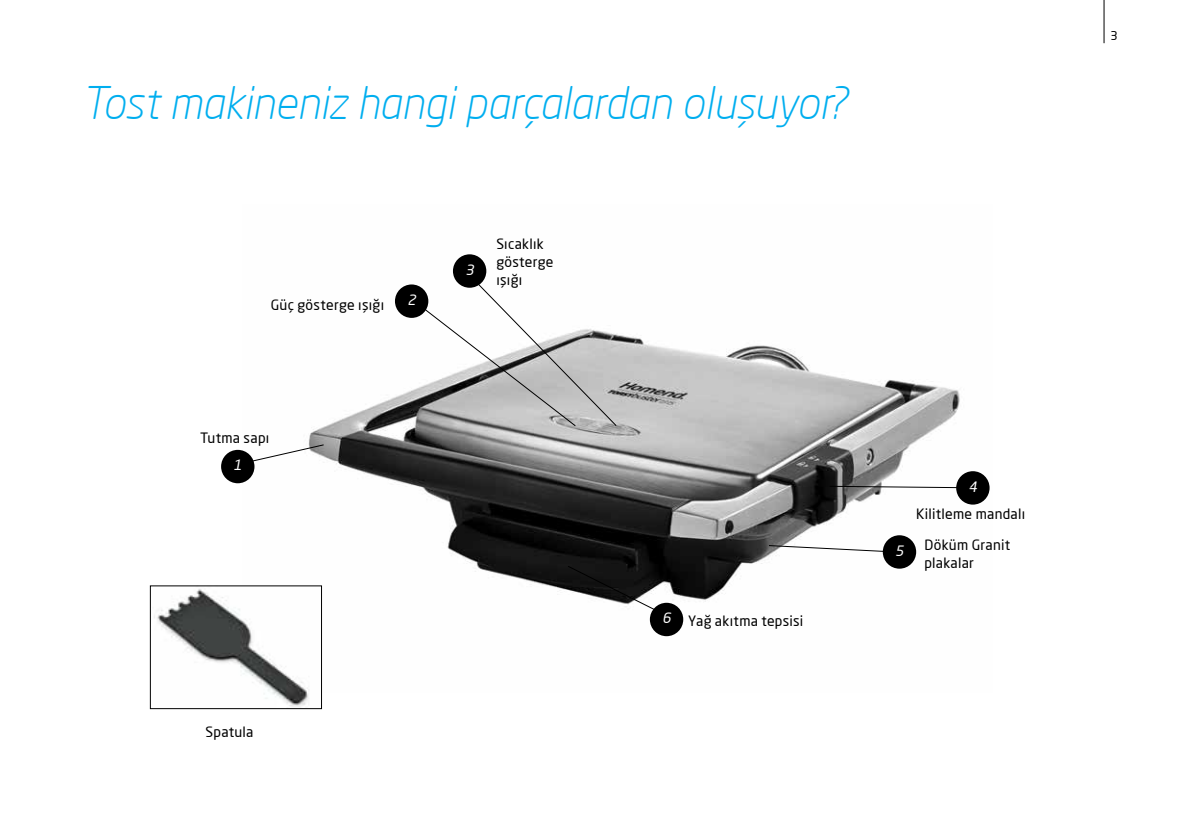
<style>
.page{position:relative;width:1191px;height:840px;background:#fff}
.page>*{position:absolute;margin:0;border:0;box-sizing:border-box;transform-origin:0 0}
.t1{font:italic 300 44px "Neo Sans Pro";letter-spacing:-.005em;color:#00aeef}
.t2{font:14px/18px "Neo Sans Pro";letter-spacing:.02em;color:#000}
.t3{font:italic 14px "Neo Sans Pro";color:#fff}
.t4{font:12px "Neo Sans Pro";color:#000}
</style>
<div class="page">
<hr style="left:1103px;top:0;width:1px;height:43px;background:#000">
<img style="left:242px;top:255px;width:748px;height:436px">
<div style="left:221px;top:449px;width:33px;height:34px;background:#000;border-radius:50%"></div>
<svg style="left:244px;top:444px;width:80px;height:19px"></svg>
<div style="left:650px;top:602px;width:33px;height:33px;background:#000;border-radius:50%"></div>
<svg style="left:567px;top:565px;width:95px;height:48px"></svg>
<svg style="left:768px;top:544px;width:116px;height:8px"></svg>
<div style="left:882px;top:535px;width:34px;height:33px;background:#000;border-radius:50%"></div>
<div style="left:395px;top:284px;width:33px;height:34px;background:#000;border-radius:50%"></div>
<div style="left:453px;top:254px;width:33px;height:33px;background:#000;border-radius:50%"></div>
<div style="left:956px;top:471px;width:33px;height:33px;background:#000;border-radius:50%"></div>
<svg style="left:829px;top:485px;width:128px;height:3px"></svg>
<svg style="left:411px;top:276px;width:206px;height:150px"></svg>
<img style="left:154px;top:587px;width:165px;height:119px">
<h1 class="t1" style="left:82px;top:76px;width:767px">Tost makineniz hangi parçalardan oluşuyor?</h1>
<p class="t2" style="left:271px;top:295px;width:115px">Güç gösterge ışığı</p>
<p class="t3" style="left:407px;top:291px;width:10px">2</p>
<p class="t3" style="left:465px;top:261px;width:10px">3</p>
<p class="t2" style="left:496px;top:235px;width:59px">Sıcaklık gösterge ışığı</p>
<p class="t2" style="left:200px;top:428px;width:71px">Tutma sapı</p>
<p class="t3" style="left:233px;top:456px;width:10px">1</p>
<p class="t2" style="left:205px;top:722px;width:49px">Spatula</p>
<p class="t2" style="left:662px;top:611px;width:142px"><sup>6</sup> Yağ akıtma tepsisi</p>
<p class="t3" style="left:895px;top:542px;width:10px">5</p>
<p class="t3" style="left:968px;top:478px;width:10px">4</p>
<p class="t2" style="left:916px;top:504px;width:110px">Kilitleme mandalı</p>
<p class="t2" style="left:924px;top:535px;width:87px">Döküm Granit plakalar</p>
<p class="t4" style="left:1110px;top:28px;width:9px">3</p>
</div>
